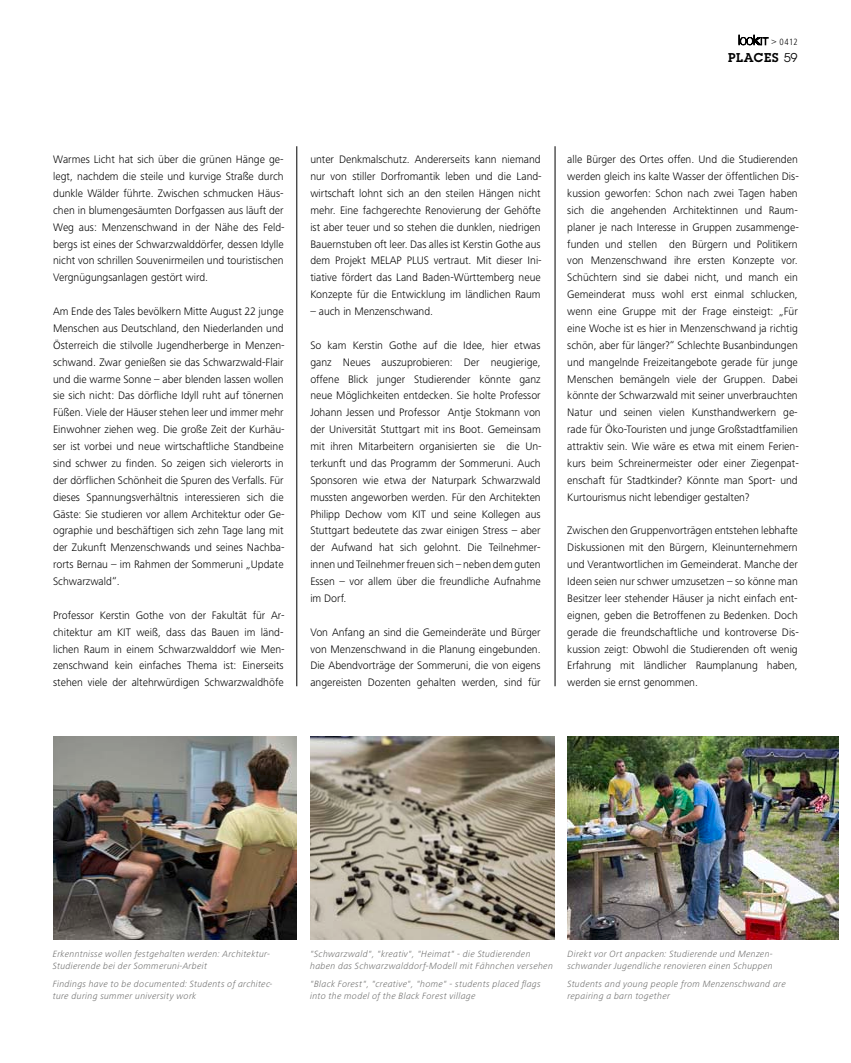
<style>
.page{position:relative;width:851px;height:1063px;background:#fff}
.page>*{position:absolute;margin:0;border:0;box-sizing:border-box;transform-origin:0 0}
.t1{font:600 12.5px "Lubalin Graph";letter-spacing:.045em;color:#000}
.t2{font:300 11.25px/16.9px "Frutiger Next LT";color:#000;text-align:justify}
.t3{font:italic 300 9.38px/12.5px "Frutiger Next LT";letter-spacing:.03em;color:#6f6f6e}
.t4{font:300 condensed 9.38px "Frutiger Next LT";color:#000}
.s1{font-weight:400}
</style>
<div class="page">
<hr style="left:296px;top:146px;width:1px;height:540px;background:#000">
<hr style="left:554px;top:146px;width:1px;height:540px;background:#000">
<img style="left:567px;top:737px;width:271px;height:202px">
<img style="left:53px;top:737px;width:243px;height:202px">
<img style="left:310px;top:737px;width:245px;height:202px">
<svg style="left:738px;top:35px;width:30px;height:10px"></svg>
<p class="t4" style="left:771px;top:37px;width:28px">&gt; 0412</p>
<p class="t1" style="left:728px;top:49px;width:71px">PLACES <span class="s1">59</span></p>
<p class="t2" style="left:53px;top:151px;width:233px">Warmes Licht hat sich über die grünen Hänge ge&shy;legt, nachdem die steile und kurvige Straße durch dunkle Wälder führte. Zwischen schmucken Häus&shy;chen in blumengesäumten Dorfgassen aus läuft der Weg aus: Menzenschwand in der Nähe des Feld&shy;bergs ist eines der Schwarzwalddörfer, dessen Idylle nicht von schrillen Souvenirmeilen und touristischen Vergnügungsanlagen gestört wird.</p>
<p class="t2" style="left:53px;top:303px;width:233px">Am Ende des Tales bevölkern Mitte August 22 junge Menschen aus Deutschland, den Niederlanden und Österreich die stilvolle Jugendherberge in Menzen&shy;schwand. Zwar genießen sie das Schwarzwald-Flair und die warme Sonne – aber blenden lassen wollen sie sich nicht: Das dörfliche Idyll ruht auf tönernen Füßen. Viele der Häuser stehen leer und immer mehr Einwohner ziehen weg. Die große Zeit der Kurhäu&shy;ser ist vorbei und neue wirtschaftliche Standbeine sind schwer zu finden. So zeigen sich vielerorts in der dörflichen Schönheit die Spuren des Verfalls. Für dieses Spannungsverhältnis interessieren sich die Gäste: Sie studieren vor allem Architektur oder Ge&shy;ographie und beschäftigen sich zehn Tage lang mit der Zukunft Menzenschwands und seines Nachba&shy;rorts Bernau – im Rahmen der Sommeruni „Update Schwarzwald“.</p>
<p class="t2" style="left:53px;top:607px;width:233px">Professor Kerstin Gothe von der Fakultät für Ar&shy;chitektur am KIT weiß, dass das Bauen im länd&shy;lichen Raum in einem Schwarzwalddorf wie Men&shy;zenschwand kein einfaches Thema ist: Einerseits stehen viele der altehrwürdigen Schwarzwaldhöfe</p>
<p class="t2" style="left:310px;top:151px;width:233px">unter Denkmalschutz. Andererseits kann niemand nur von stiller Dorfromantik leben und die Land&shy;wirtschaft lohnt sich an den steilen Hängen nicht mehr. Eine fachgerechte Renovierung der Gehöfte ist aber teuer und so stehen die dunklen, niedrigen Bauernstuben oft leer. Das alles ist Kerstin Gothe aus dem Projekt MELAP PLUS vertraut. Mit dieser Ini&shy;tiative fördert das Land Baden-Württemberg neue Konzepte für die Entwicklung im ländlichen Raum</p>
<p class="t2" style="left:310px;top:303px;width:124px">– auch in Menzenschwand.</p>
<p class="t2" style="left:310px;top:337px;width:233px">So kam Kerstin Gothe auf die Idee, hier etwas ganz Neues auszuprobieren: Der neugierige, offene Blick junger Studierender könnte ganz neue Möglichkeiten entdecken. Sie holte Professor Johann Jessen und Professor Antje Stokmann von der Universität Stuttgart mit ins Boot. Gemeinsam mit ihren Mitarbeitern organisierten sie die Un&shy;terkunft und das Programm der Sommeruni. Auch Sponsoren wie etwa der Naturpark Schwarzwald mussten angeworben werden. Für den Architekten Philipp Dechow vom KIT und seine Kollegen aus Stuttgart bedeutete das zwar einigen Stress – aber der Aufwand hat sich gelohnt. Die Teilnehmer&shy;innen und Teilnehmer freuen sich – neben dem guten Essen – vor allem über die freundliche Aufnahme im Dorf.</p>
<p class="t2" style="left:310px;top:623px;width:232px">Von Anfang an sind die Gemeinderäte und Bürger von Menzenschwand in die Planung eingebunden.<br>Die Abendvorträge der Sommeruni, die von eigens angereisten Dozenten gehalten werden, sind für</p>
<p class="t2" style="left:567px;top:151px;width:233px">alle Bürger des Ortes offen. Und die Studierenden werden gleich ins kalte Wasser der öffentlichen Dis&shy;kussion geworfen: Schon nach zwei Tagen haben sich die angehenden Architektinnen und Raum&shy;planer je nach Interesse in Gruppen zusammenge&shy;funden und stellen den Bürgern und Politikern von Menzenschwand ihre ersten Konzepte vor.<br>Schüchtern sind sie dabei nicht, und manch ein Gemeinderat muss wohl erst einmal schlucken, wenn eine Gruppe mit der Frage einsteigt: „Für eine Woche ist es hier in Menzenschwand ja richtig schön, aber für länger?“ Schlechte Busanbindungen und mangelnde Freizeitangebote gerade für junge Menschen bemängeln viele der Gruppen. Dabei könnte der Schwarzwald mit seiner unverbrauchten Natur und seinen vielen Kunsthandwerkern ge&shy;rade für Öko-Touristen und junge Großstadtfamilien attraktiv sein. Wie wäre es etwa mit einem Ferien&shy;kurs beim Schreinermeister oder einer Ziegenpat&shy;enschaft für Stadtkinder? Könnte man Sport- und Kurtourismus nicht lebendiger gestalten?</p>
<p class="t2" style="left:567px;top:522px;width:233px">Zwischen den Gruppenvorträgen entstehen lebhafte Diskussionen mit den Bürgern, Kleinunternehmern und Verantwortlichen im Gemeinderat. Manche der Ideen seien nur schwer umzusetzen – so könne man Besitzer leer stehender Häuser ja nicht einfach ent&shy;eignen, geben die Betroffenen zu Bedenken. Doch gerade die freundschaftliche und kontroverse Dis&shy;kussion zeigt: Obwohl die Studierenden oft wenig Erfahrung mit ländlicher Raumplanung haben, werden sie ernst genommen.</p>
<p class="t3" style="left:53px;top:947px;width:219px">Erkenntnisse wollen festgehalten werden: Architektur-<br>Studierende bei der Sommeruni-Arbeit</p>
<p class="t3" style="left:53px;top:978px;width:221px">Findings have to be documented: Students of architec&shy;ture during summer university work</p>
<p class="t3" style="left:310px;top:947px;width:244px">"Schwarzwald", "kreativ", "Heimat" - die Studierenden haben das Schwarzwalddorf-Modell mit Fähnchen versehen</p>
<p class="t3" style="left:310px;top:978px;width:232px">"Black Forest", "creative", "home" - students placed flags into the model of the Black Forest village</p>
<p class="t3" style="left:567px;top:947px;width:207px">Direkt vor Ort anpacken: Studierende und Menzen&shy;schwander Jugendliche renovieren einen Schuppen</p>
<p class="t3" style="left:567px;top:978px;width:220px">Students and young people from Menzenschwand are repairing a barn together</p>
</div>
